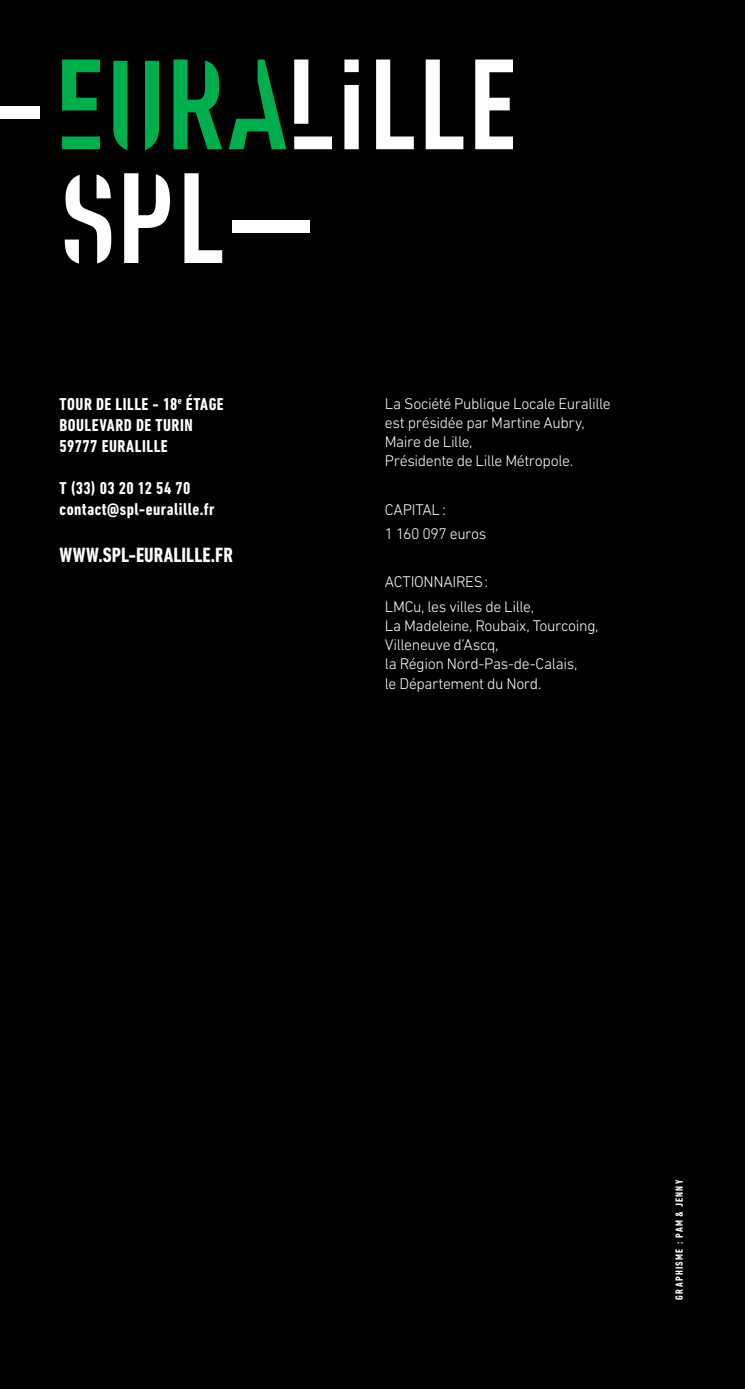
<style>
.page{position:relative;width:745px;height:1389px;background:#fff}
.page>*{position:absolute;margin:0;border:0;box-sizing:border-box;transform-origin:0 0}
.t1{font:700 condensed 21px "DIN Next LT Pro";letter-spacing:.005em;color:#fff}
.t2{font:700 condensed 17.5px/21px "DIN Next LT Pro";letter-spacing:.025em;color:#fff}
.t3{font:300 15.75px/19.2px "DIN Next LT Pro";letter-spacing:-.025em;color:#fff}
.t4{font:700 condensed 10.5px "DIN Next LT Pro";letter-spacing:.125em;color:#fff}
</style>
<div class="page">
<div style="left:0;top:0;width:744px;height:1389px;background:#000"></div>
<div style="left:0;top:107px;width:40px;height:12px;background:#fff"></div>
<svg style="left:62px;top:60px;width:38px;height:89px"></svg>
<svg style="left:113px;top:61px;width:46px;height:89px"></svg>
<svg style="left:173px;top:60px;width:49px;height:89px"></svg>
<svg style="left:228px;top:60px;width:58px;height:89px"></svg>
<svg style="left:294px;top:60px;width:38px;height:89px"></svg>
<svg style="left:344px;top:60px;width:14px;height:89px"></svg>
<svg style="left:376px;top:60px;width:37px;height:89px"></svg>
<svg style="left:425px;top:60px;width:38px;height:89px"></svg>
<svg style="left:475px;top:60px;width:37px;height:89px"></svg>
<svg style="left:65px;top:174px;width:46px;height:90px"></svg>
<svg style="left:124px;top:173px;width:46px;height:90px"></svg>
<svg style="left:184px;top:173px;width:38px;height:90px"></svg>
<div style="left:232px;top:220px;width:78px;height:13px;background:#fff"></div>
<p class="t2" style="left:60px;top:394px;width:165px">TOUR DE LILLE - 18<sup>E</sup> ÉTAGE<br>BOULEVARD DE TURIN<br>59777 EURALILLE</p>
<p class="t2" style="left:60px;top:478px;width:156px">T (33) 03 20 12 54 70<br>CONTACT@SPL-EURALILLE.FR</p>
<h1 class="t1" style="left:60px;top:543px;width:175px">WWW.SPL-EURALILLE.FR</h1>
<p class="t3" style="left:384px;top:394px;width:227px">La Société Publique Locale Euralille est présidée par Martine Aubry,<br>Maire de Lille,<br>Présidente de Lille Métropole.</p>
<p class="t3" style="left:384px;top:500px;width:18px">Capital</p>
<p class="t3" style="left:384px;top:497px;width:103px;line-height:24.2px;text-indent:58px">:<br>1 160 097 euros</p>
<p class="t3" style="left:384px;top:572px;width:18px">Actionnaires</p>
<p class="t3" style="left:384px;top:570px;width:150px;line-height:24.2px;text-indent:99px">:<br>LMCu, les villes de Lille,</p>
<p class="t3" style="left:384px;top:616px;width:215px">La Madeleine, Roubaix, Tourcoing,<br>Villeneuve d’Ascq,<br>la Région Nord-Pas-de-Calais,<br>le Département du Nord.</p>
<p class="t4" style="left:673px;top:1300px;width:121px;rotate:-90deg">GRAPHISME : PAM &amp; JENNY</p>
</div>
